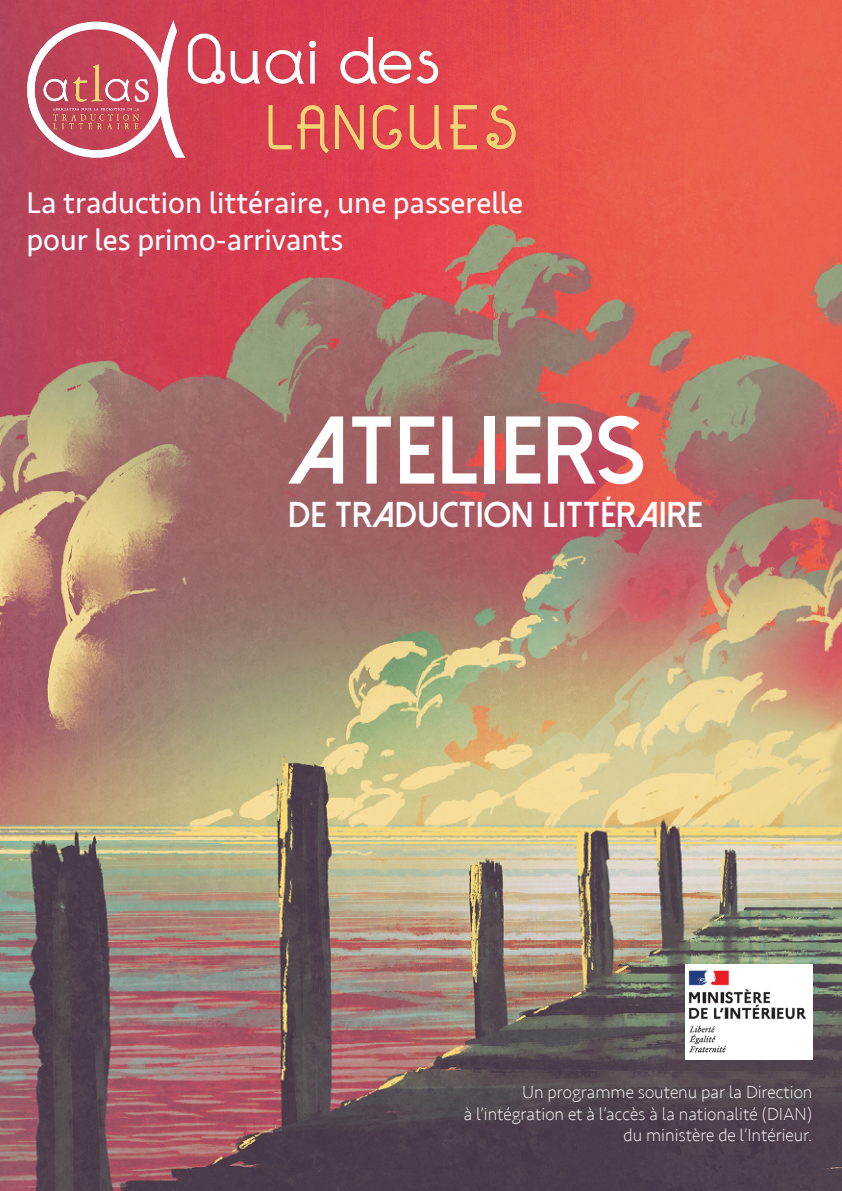
<style>
.page{position:relative;width:842px;height:1191px;background:#fff}
.page>*{position:absolute;margin:0;border:0;box-sizing:border-box;transform-origin:0 0}
.t1{font:800 96px "Dolce Vita";color:#fff}
.t2{font:800 36px "Dolce Vita";color:#fff}
.t3{font:30.8px/37px "Seravek";color:#fff}
.t4{font:200 18px/21.6px "Seravek";color:#fff;text-align:right}
</style>
<div class="page">
<img style="left:0;top:0;width:842px;height:1191px">
<img style="left:685px;top:964px;width:127px;height:95px">
<img style="left:27px;top:13px;width:707px;height:176px">
<h3 class="t3" style="left:27px;top:184px;width:498px">La traduction littéraire, une passerelle pour les primo-arrivants</h3>
<h1 class="t1" style="left:288px;top:402px;width:359px">ATELIERS</h1>
<h2 class="t2" style="left:288px;top:497px;width:416px">DE TRADUCTION LITTÉRAIRE</h2>
<p class="t4" style="left:464px;top:1081px;width:350px">Un programme soutenu par la Direction<br>à l’intégration et à l’accès à la nationalité (DIAN) du ministère de l’Intérieur.</p>
</div>
